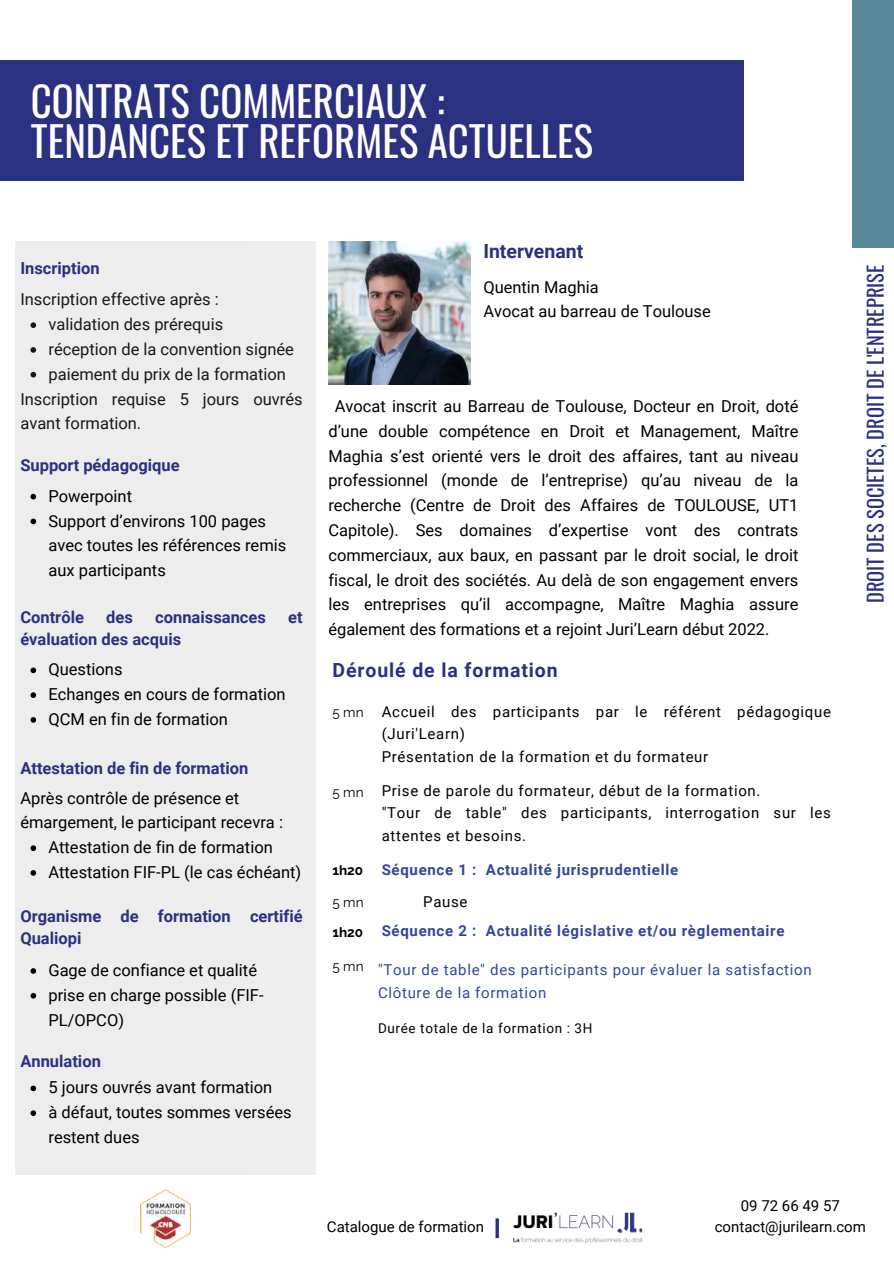
<style>
.page{position:relative;width:894px;height:1264px;background:#fff}
.page>*{position:absolute;margin:0;border:0;box-sizing:border-box;transform-origin:0 0}
.t1{font:40.8px/40.5px "Oswald";color:#fff}
.t2{font:20.4px "Oswald";color:#2b3181}
.t3{font:700 19.5px "Roboto";letter-spacing:.045em;color:#2b3181}
.t4{font:700 19.5px "Roboto";color:#2b3181}
.t5{font:16.5px/24.8px "Roboto";color:#000}
.t6{font:16.5px "Roboto";color:#1a171b}
.t7{font:700 16.5px/22.5px "Roboto";color:#2b3181}
.t8{font:15px/22.5px "Roboto";letter-spacing:.045em;color:#000}
.t9{font:700 15px "Roboto";letter-spacing:.045em;color:#2e4999}
.t10{font:15px/22.5px "Roboto";letter-spacing:.045em;color:#2e4999}
.t11{font:15px/20.2px "Roboto";color:#000;text-align:center}
.t12{font:13.5px "Roboto";letter-spacing:.045em;color:#000}
.t13{font:13.5px "Raleway";color:#000}
.t14{font:700 13.5px "Raleway";color:#000}
</style>
<div class="page">
<div style="left:15px;top:241px;width:300px;height:933px;background:#eeeded"></div>
<div style="left:0;top:60px;width:743px;height:121px;background:#2b3181"></div>
<div style="left:852px;top:0;width:41px;height:248px;background:#5a889b"></div>
<svg style="left:30px;top:322px;width:6px;height:6px"></svg>
<svg style="left:30px;top:347px;width:6px;height:6px"></svg>
<svg style="left:30px;top:372px;width:6px;height:5px"></svg>
<svg style="left:30px;top:494px;width:6px;height:5px"></svg>
<svg style="left:30px;top:518px;width:6px;height:6px"></svg>
<svg style="left:30px;top:667px;width:6px;height:6px"></svg>
<svg style="left:30px;top:692px;width:6px;height:6px"></svg>
<svg style="left:30px;top:717px;width:6px;height:5px"></svg>
<svg style="left:30px;top:845px;width:6px;height:6px"></svg>
<svg style="left:30px;top:870px;width:6px;height:5px"></svg>
<svg style="left:30px;top:968px;width:6px;height:5px"></svg>
<svg style="left:30px;top:993px;width:6px;height:5px"></svg>
<svg style="left:30px;top:1085px;width:6px;height:6px"></svg>
<svg style="left:30px;top:1110px;width:6px;height:5px"></svg>
<img style="left:328px;top:241px;width:142px;height:143px">
<hr style="left:495px;top:1218px;width:3px;height:19px;background:#2b3181">
<img style="left:140px;top:1189px;width:50px;height:58px">
<img style="left:513px;top:1212px;width:130px;height:31px">
<h1 class="t1" style="left:31px;top:79px;width:563px">CONTRATS COMMERCIAUX :<br>TENDANCES ET REFORMES ACTUELLES</h1>
<p class="t7" style="left:20px;top:257px;width:81px">Inscription</p>
<p class="t6" style="left:20px;top:290px;width:200px">Inscription effective après :</p>
<p class="t6" style="left:48px;top:315px;width:176px">validation des prérequis</p>
<p class="t6" style="left:48px;top:340px;width:247px">réception de la convention signée</p>
<p class="t6" style="left:48px;top:364px;width:239px">paiement du prix de la formation</p>
<p class="t6" style="left:20px;top:389px;width:284px">Inscription requise 5 jours ouvrés</p>
<p class="t6" style="left:20px;top:414px;width:122px">avant formation.</p>
<p class="t7" style="left:20px;top:454px;width:161px">Support pédagogique</p>
<p class="t5" style="left:48px;top:483px;width:239px">Powerpoint<br>Support d’environs 100 pages avec toutes les références remis aux participants</p>
<p class="t7" style="left:20px;top:606px;width:65px">Contrôle</p>
<p class="t7" style="left:106px;top:606px;width:28px">des</p>
<p class="t7" style="left:155px;top:606px;width:112px">connaissances</p>
<p class="t7" style="left:288px;top:606px;width:16px">et</p>
<p class="t7" style="left:20px;top:628px;width:162px">évaluation des acquis</p>
<p class="t5" style="left:48px;top:657px;width:239px">Questions<br>Echanges en cours de formation<br>QCM en fin de formation</p>
<p class="t7" style="left:20px;top:757px;width:229px">Attestation de fin de formation</p>
<p class="t5" style="left:20px;top:785px;width:220px">Après contrôle de présence et</p>
<p class="t5" style="left:20px;top:810px;width:264px">émargement, le participant recevra :</p>
<p class="t5" style="left:48px;top:835px;width:226px">Attestation de fin de formation</p>
<p class="t5" style="left:48px;top:860px;width:254px">Attestation FIF-PL (le cas échéant)</p>
<p class="t7" style="left:20px;top:904px;width:284px">Organisme de formation certifié<br>Qualiopi</p>
<p class="t5" style="left:48px;top:958px;width:217px">Gage de confiance et qualité prise en charge possible (FIF-<br>PL/OPCO)</p>
<p class="t7" style="left:20px;top:1049px;width:82px">Annulation</p>
<p class="t5" style="left:48px;top:1075px;width:245px">5 jours ouvrés avant formation<br>à défaut, toutes sommes versées restent dues</p>
<p class="t4" style="left:483px;top:240px;width:101px">Intervenant</p>
<p class="t5" style="left:483px;top:274px;width:229px">Quentin Maghia<br>Avocat au barreau de Toulouse</p>
<p class="t5" style="left:328px;top:394px;width:471px;text-align:justify;text-indent:6px">Avocat inscrit au Barreau de Toulouse, Docteur en Droit, doté d’une double compétence en Droit et Management, Maître Maghia s’est orienté vers le droit des affaires, tant au niveau professionnel (monde de l’entreprise) qu’au niveau de la recherche (Centre de Droit des Affaires de TOULOUSE, UT1<br>Capitole). Ses domaines d’expertise vont des contrats commerciaux, aux baux, en passant par le droit social, le droit fiscal, le droit des sociétés. Au delà de son engagement envers les entreprises qu’il accompagne, Maître Maghia assure également des formations et a rejoint Juri’Learn début 2022.</p>
<p class="t3" style="left:332px;top:659px;width:227px">Déroulé de la formation</p>
<p class="t8" style="left:381px;top:700px;width:450px">Accueil des participants par le référent pédagogique (Juri'Learn)<br>Présentation de la formation et du formateur</p>
<p class="t8" style="left:381px;top:779px;width:450px">Prise de parole du formateur, début de la formation.<br>"Tour de table" des participants, interrogation sur les attentes et besoins.</p>
<p class="t9" style="left:381px;top:861px;width:298px">Séquence 1 : Actualité jurisprudentielle</p>
<p class="t13" style="left:332px;top:704px;width:33px">5 mn</p>
<p class="t13" style="left:332px;top:784px;width:33px">5 mn</p>
<p class="t14" style="left:332px;top:862px;width:32px">1h20</p>
<p class="t13" style="left:332px;top:893px;width:33px">5 mn</p>
<p class="t14" style="left:332px;top:924px;width:32px">1h20</p>
<p class="t13" style="left:332px;top:958px;width:33px">5 mn</p>
<p class="t8" style="left:423px;top:890px;width:46px">Pause</p>
<p class="t9" style="left:381px;top:922px;width:404px">Séquence 2 : Actualité législative et/ou règlementaire</p>
<p class="t10" style="left:378px;top:958px;width:435px">"Tour de table" des participants pour évaluer la satisfaction<br>Clôture de la formation</p>
<p class="t12" style="left:378px;top:1020px;width:216px">Durée totale de la formation : 3H</p>
<p class="t2" style="left:859px;top:603px;width:340px;rotate:-90deg">DROIT DES SOCIETES, DROIT DE L'ENTREPRISE</p>
<p class="t11" style="left:327px;top:1216px;width:159px">Catalogue de formation</p>
<p class="t11" style="left:714px;top:1195px;width:153px">09 72 66 49 57 contact@jurilearn.com</p>
</div>
